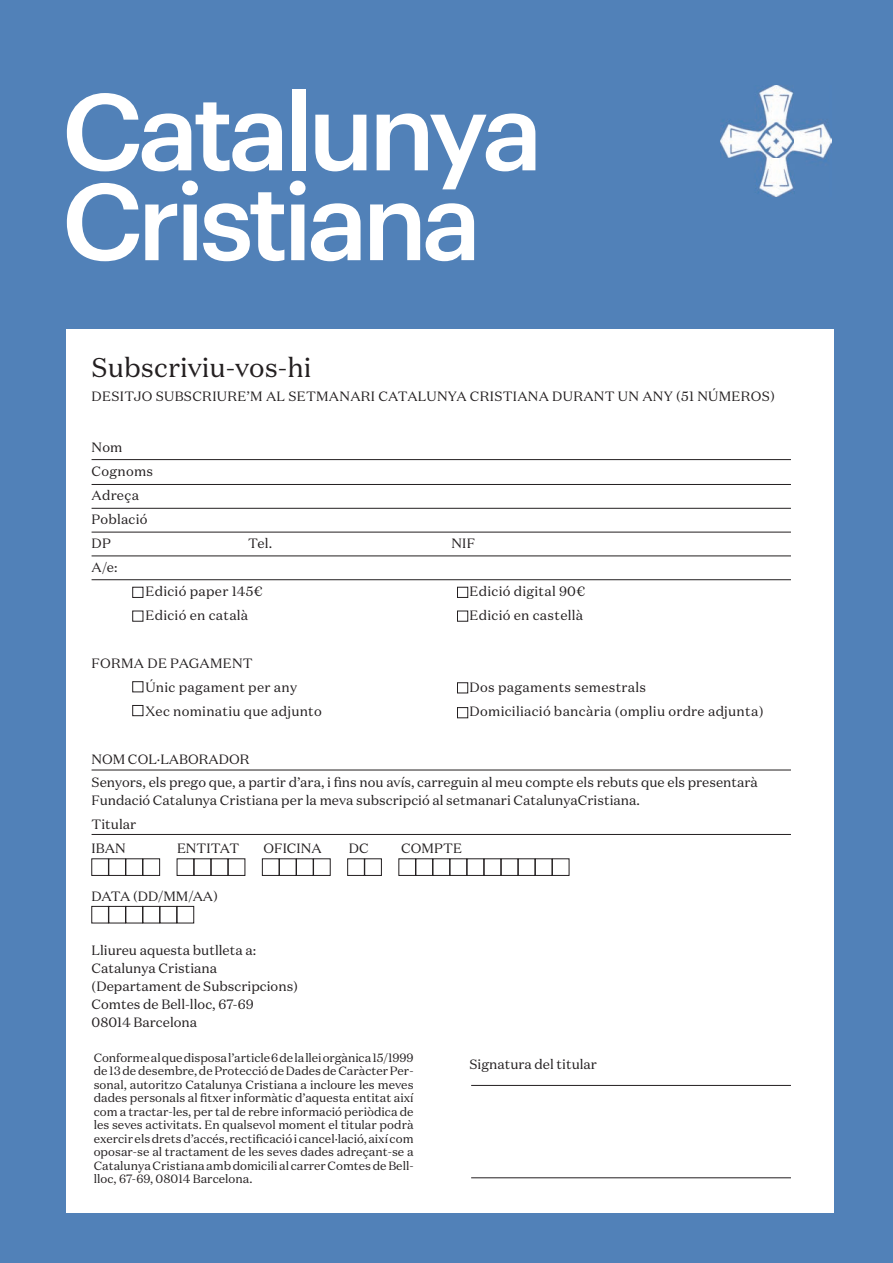
<style>
.page{position:relative;width:893px;height:1263px;background:#5181b8}
.page>*{position:absolute;margin:0;border:0;box-sizing:border-box;transform-origin:0 0}
.t1{font:500 106.5px/89.8px "Graphik";letter-spacing:-.05em;color:#fff}
.t2{font:27px "Domaine Text";color:#231f20}
.t3{font:13.5px/18px "Domaine Text";color:#231f20}
.t4{font:13.5px/24px "Domaine Text";letter-spacing:.02em;color:#231f20}
.t5{font:12px/13.5px "Domaine Text";color:#231f20;text-align:justify}
</style>
<div class="page">
<div style="left:66px;top:329px;width:768px;height:884px;background:#fff"></div>
<hr style="left:92px;top:459px;width:699px;height:1px;background:#231f20">
<hr style="left:92px;top:484px;width:699px;height:1px;background:#231f20">
<hr style="left:92px;top:508px;width:699px;height:1px;background:#231f20">
<hr style="left:92px;top:532px;width:699px;height:1px;background:#231f20">
<hr style="left:92px;top:556px;width:699px;height:1px;background:#231f20">
<hr style="left:92px;top:579px;width:699px;height:1px;background:#231f20">
<hr style="left:92px;top:770px;width:699px;height:1px;background:#231f20">
<hr style="left:92px;top:834px;width:699px;height:1px;background:#231f20">
<hr style="left:471px;top:1085px;width:320px;height:1px;background:#231f20">
<hr style="left:471px;top:1177px;width:320px;height:1px;background:#231f20">
<div style="left:133px;top:587px;width:10px;height:11px;border:1px solid #231f20"></div>
<div style="left:133px;top:681px;width:10px;height:11px;border:1px solid #231f20"></div>
<div style="left:457px;top:587px;width:11px;height:11px;border:1px solid #231f20"></div>
<div style="left:457px;top:682px;width:11px;height:11px;border:1px solid #231f20"></div>
<div style="left:133px;top:705px;width:10px;height:11px;border:1px solid #231f20"></div>
<div style="left:457px;top:611px;width:11px;height:10px;border:1px solid #231f20"></div>
<div style="left:457px;top:707px;width:11px;height:11px;border:1px solid #231f20"></div>
<div style="left:92px;top:859px;width:17px;height:17px;border:1px solid #231f20"></div>
<div style="left:92px;top:906px;width:17px;height:17px;border:1px solid #231f20"></div>
<div style="left:109px;top:859px;width:17px;height:17px;border:1px solid #231f20"></div>
<div style="left:109px;top:906px;width:17px;height:17px;border:1px solid #231f20"></div>
<div style="left:126px;top:859px;width:17px;height:17px;border:1px solid #231f20"></div>
<div style="left:126px;top:906px;width:17px;height:17px;border:1px solid #231f20"></div>
<div style="left:143px;top:859px;width:17px;height:17px;border:1px solid #231f20"></div>
<div style="left:143px;top:906px;width:17px;height:17px;border:1px solid #231f20"></div>
<div style="left:177px;top:859px;width:17px;height:17px;border:1px solid #231f20"></div>
<div style="left:194px;top:859px;width:17px;height:17px;border:1px solid #231f20"></div>
<div style="left:211px;top:859px;width:17px;height:17px;border:1px solid #231f20"></div>
<div style="left:228px;top:859px;width:17px;height:17px;border:1px solid #231f20"></div>
<div style="left:262px;top:859px;width:17px;height:17px;border:1px solid #231f20"></div>
<div style="left:279px;top:859px;width:17px;height:17px;border:1px solid #231f20"></div>
<div style="left:296px;top:859px;width:17px;height:17px;border:1px solid #231f20"></div>
<div style="left:313px;top:859px;width:17px;height:17px;border:1px solid #231f20"></div>
<div style="left:347px;top:859px;width:18px;height:17px;border:1px solid #231f20"></div>
<div style="left:365px;top:859px;width:17px;height:17px;border:1px solid #231f20"></div>
<div style="left:399px;top:859px;width:17px;height:17px;border:1px solid #231f20"></div>
<div style="left:416px;top:859px;width:17px;height:17px;border:1px solid #231f20"></div>
<div style="left:433px;top:859px;width:17px;height:17px;border:1px solid #231f20"></div>
<div style="left:450px;top:859px;width:17px;height:17px;border:1px solid #231f20"></div>
<div style="left:467px;top:859px;width:17px;height:17px;border:1px solid #231f20"></div>
<div style="left:484px;top:859px;width:17px;height:17px;border:1px solid #231f20"></div>
<div style="left:501px;top:859px;width:17px;height:17px;border:1px solid #231f20"></div>
<div style="left:518px;top:859px;width:17px;height:17px;border:1px solid #231f20"></div>
<div style="left:535px;top:859px;width:17px;height:17px;border:1px solid #231f20"></div>
<div style="left:552px;top:859px;width:17px;height:17px;border:1px solid #231f20"></div>
<div style="left:160px;top:906px;width:17px;height:17px;border:1px solid #231f20"></div>
<div style="left:177px;top:906px;width:17px;height:17px;border:1px solid #231f20"></div>
<img style="left:720px;top:85px;width:111px;height:111px">
<h1 class="t1" style="left:62px;top:78px;width:482px">Catalunya<br>Cristiana</h1>
<h2 class="t2" style="left:92px;top:351px;width:221px">Subscriviu-vos-hi</h2>
<p class="t4" style="left:92px;top:384px;width:685px">DESITJO SUBSCRIURE’M AL SETMANARI CATALUNYA CRISTIANA DURANT UN ANY (51 NÚMEROS)</p>
<p class="t4" style="left:92px;top:435px;width:63px">Nom<br>Cognoms<br>Adreça<br>Població<br>DP</p>
<p class="t3" style="left:92px;top:558px;width:28px">A/e:</p>
<p class="t3" style="left:248px;top:534px;width:26px">Tel.</p>
<p class="t3" style="left:451px;top:534px;width:25px">NIF</p>
<p class="t4" style="left:146px;top:579px;width:119px">Edició paper 145€</p>
<p class="t4" style="left:470px;top:579px;width:117px">Edició digital 90€</p>
<p class="t4" style="left:146px;top:603px;width:104px">Edició en català</p>
<p class="t4" style="left:470px;top:603px;width:115px">Edició en castellà</p>
<p class="t4" style="left:146px;top:651px;width:153px;text-indent:-54px">FORMA DE PAGAMENT<br>Únic pagament per any</p>
<p class="t4" style="left:470px;top:675px;width:178px">Dos pagaments semestrals</p>
<p class="t4" style="left:146px;top:699px;width:178px">Xec nominatiu que adjunto</p>
<p class="t4" style="left:470px;top:699px;width:295px">Domiciliació bancària (ompliu ordre adjunta)</p>
<p class="t3" style="left:92px;top:748px;width:668px;line-height:22.5px">NOM COL·LABORADOR<br>Senyors, els prego que, a partir d’ara, i fins nou avís, carreguin al meu compte els rebuts que els presentarà</p>
<p class="t3" style="left:92px;top:788px;width:550px;line-height:24px">Fundació Catalunya Cristiana per la meva subscripció al setmanari CatalunyaCristiana.<br>Titular<br>IBAN</p>
<p class="t3" style="left:177px;top:839px;width:64px">ENTITAT</p>
<p class="t3" style="left:264px;top:839px;width:60px">OFICINA</p>
<p class="t3" style="left:349px;top:839px;width:21px">DC</p>
<p class="t3" style="left:401px;top:839px;width:62px">COMPTE</p>
<p class="t3" style="left:92px;top:887px;width:128px">DATA (DD/MM/AA)</p>
<p class="t3" style="left:92px;top:941px;width:208px">Lliureu aquesta butlleta a:<br>Catalunya Cristiana (Departament de Subscripcions)<br>Comtes de Bell-lloc, 67-69<br>08014 Barcelona</p>
<p class="t5" style="left:94px;top:1051px;width:321px">Conforme al que disposa l’article 6 de la llei orgànica 15/1999 de 13 de desembre, de Protecció de Dades de Caràcter Per&shy;sonal, autoritzo Catalunya Cristiana a incloure les meves dades personals al fitxer informàtic d’aquesta entitat així com a tractar-les, per tal de rebre informació periòdica de les seves activitats. En qualsevol moment el titular podrà exercir els drets d’accés, rectificació i cancel·lació, així com oposar-se al tractament de les seves dades adreçant-se a Catalunya Cristiana amb domicili al carrer Comtes de Bell&shy;lloc, 67-69, 08014 Barcelona.</p>
<p class="t3" style="left:469px;top:1055px;width:129px">Signatura del titular</p>
</div>
